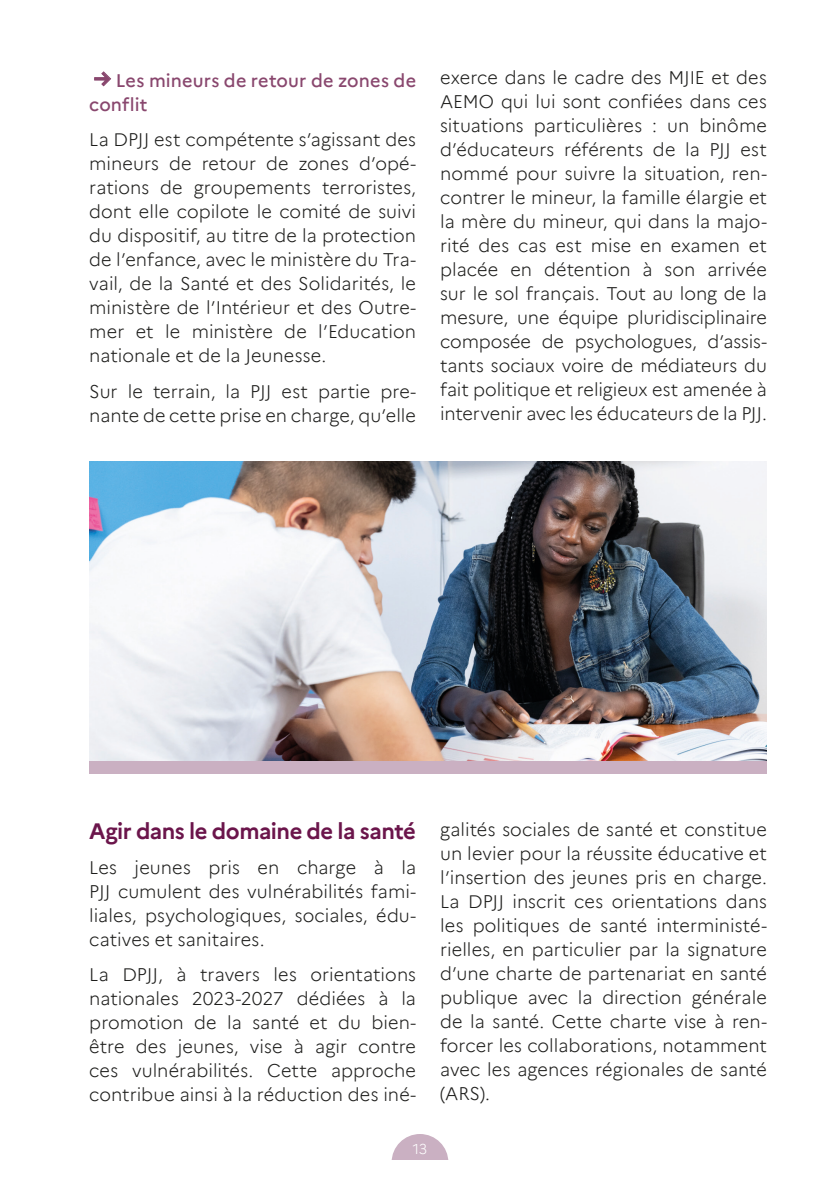
<style>
.page{position:relative;width:840px;height:1191px;background:#fff}
.page>*{position:absolute;margin:0;border:0;box-sizing:border-box;transform-origin:0 0}
.Texte_courant{font:700 22px "Marianne";letter-spacing:-.02em;color:#6b154b}
.Texte_courant-2{font:300 18px/24px "Marianne";color:#1d1d1b;text-align:justify}
.Texte_courant-3{font:500 18px/24px "Marianne";letter-spacing:.01em;color:#89476e}
.t1{font:300 14px "Marianne";color:#fff}
.s1{font-weight:700;font-size:22px}
</style>
<div class="page">
<div style="left:391px;top:1134px;width:57px;height:56px;background:#cab0c2;border-radius:50%"></div>
<div style="left:361px;top:1160px;width:117px;height:31px;background:#fff"></div>
<img style="left:89px;top:462px;width:677px;height:299px">
<div style="left:89px;top:761px;width:677px;height:13px;background:#cab0c2"></div>
<p class="Texte_courant-3" style="left:89px;top:67px;width:328px"><span class="s1">→</span> Les mineurs de retour de zones de conflit</p>
<p class="Texte_courant-2" style="left:89px;top:126px;width:328px">La DPJJ est compétente s’agissant des mineurs de retour de zones d’opé&shy;rations de groupements terroristes, dont elle copilote le comité de suivi du dispositif, au titre de la protection de l’enfance, avec le ministère du Tra&shy;vail, de la Santé et des Solidarités, le ministère de l’Intérieur et des Outre&shy;mer et le ministère de l’Education nationale et de la Jeunesse.</p>
<p class="Texte_courant-2" style="left:89px;top:378px;width:328px">Sur le terrain, la PJJ est partie pre&shy;nante de cette prise en charge, qu’elle</p>
<p class="Texte_courant-2" style="left:440px;top:64px;width:328px">exerce dans le cadre des MJIE et des AEMO qui lui sont confiées dans ces situations particulières : un binôme d’éducateurs référents de la PJJ est nommé pour suivre la situation, ren&shy;contrer le mineur, la famille élargie et la mère du mineur, qui dans la majo&shy;rité des cas est mise en examen et placée en détention à son arrivée sur le sol français. Tout au long de la mesure, une équipe pluridisciplinaire composée de psychologues, d’assis&shy;tants sociaux voire de médiateurs du fait politique et religieux est amenée à intervenir avec les éducateurs de la PJJ.</p>
<p class="Texte_courant" style="left:89px;top:814px;width:328px">Agir dans le domaine de la santé</p>
<p class="Texte_courant-2" style="left:89px;top:854px;width:328px">Les jeunes pris en charge à la PJJ cumulent des vulnérabilités fami&shy;liales, psychologiques, sociales, édu&shy;catives et sanitaires.</p>
<p class="Texte_courant-2" style="left:89px;top:961px;width:328px">La DPJJ, à travers les orientations nationales 2023-2027 dédiées à la promotion de la santé et du bien&shy;être des jeunes, vise à agir contre ces vulnérabilités. Cette approche contribue ainsi à la réduction des iné-</p>
<p class="Texte_courant-2" style="left:440px;top:816px;width:328px">galités sociales de santé et constitue un levier pour la réussite éducative et l’insertion des jeunes pris en charge.<br>La DPJJ inscrit ces orientations dans les politiques de santé interministé&shy;rielles, en particulier par la signature d’une charte de partenariat en santé publique avec la direction générale de la santé. Cette charte vise à ren&shy;forcer les collaborations, notamment avec les agences régionales de santé (ARS).</p>
<p class="t1" style="left:412px;top:1138px;width:16px">13</p>
</div>
